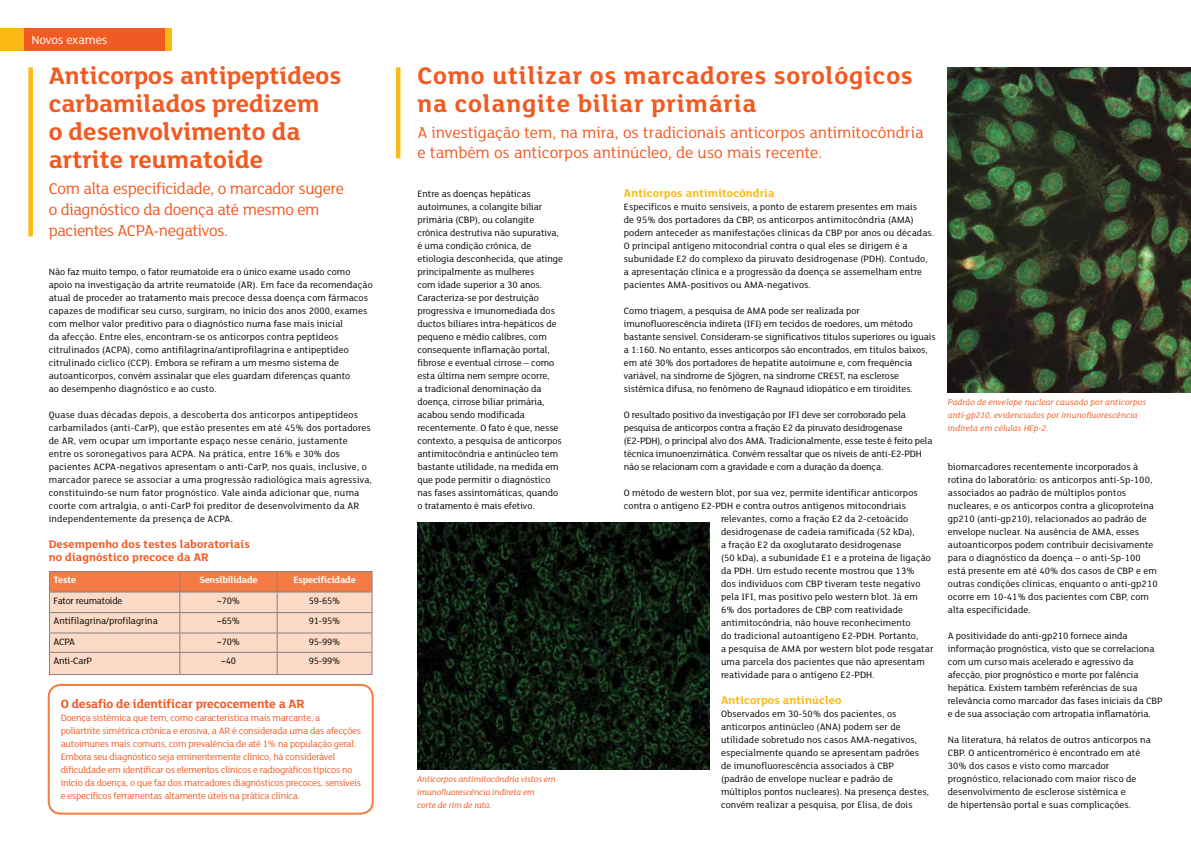
<style>
.page{position:relative;width:1191px;height:842px;background:#fff}
.page>*{position:absolute;margin:0;border:0;box-sizing:border-box;transform-origin:0 0}
.t1{font:700 26px/28px "FS Lola";color:#f15a22}
.t2{font:700 26px/28px "FS Lola";letter-spacing:.03em;color:#f15a22}
.t3{font:17px/21px "FS Lola";letter-spacing:-.01em;color:#f15a22}
.t4{font:700 13px "FS Lola";letter-spacing:-.01em;color:#f15a22}
.t5{font:13px "FS Lola";letter-spacing:-.015em;color:#fff}
.t6{font:700 12px/13px "FS Lola";letter-spacing:.01em;color:#f15a22}
.t7{font:700 12px "FS Lola";letter-spacing:.01em;color:#fdb913}
.t8{font:10px/13px "FS Lola";letter-spacing:.01em;color:#000}
.t9{font:10px/13px "FS Lola";letter-spacing:-.02em;color:#f15a22}
.t10{font:10px/13px "FS Lola";letter-spacing:-.01em;color:#000}
.t11{font:700 10px "FS Lola";letter-spacing:-.02em;color:#fff}
.t12{font:10px "FS Lola";letter-spacing:-.02em;color:#000}
.t13{font:italic 9px/13px "FS Lola";letter-spacing:.01em;color:#f15a22}
.t14{font:italic 9px/13px "FS Lola";letter-spacing:-.01em;color:#f15a22}
</style>
<div class="page">
<div style="left:0;top:28px;width:171px;height:23px;background:#fdb913"></div>
<div style="left:24px;top:28px;width:140px;height:23px;background:#f15a22"></div>
<img style="left:947px;top:67px;width:244px;height:325px">
<img style="left:417px;top:522px;width:292px;height:247px">
<div style="left:28px;top:67px;width:5px;height:169px;background:#fdb913"></div>
<hr style="left:396px;top:67px;width:4px;height:91px;background:#fdb913">
<div style="left:48px;top:684px;width:326px;height:131px;border:2px solid #f47b44;border-radius:12px"></div>
<svg style="left:49px;top:571px;width:323px;height:103px;background:#f3c2a9"></svg>
<hr style="left:49px;top:674px;width:131px;height:1px;background:#808285">
<hr style="left:180px;top:674px;width:97px;height:1px;background:#808285">
<hr style="left:277px;top:674px;width:95px;height:1px;background:#808285">
<h3 class="t5" style="left:32px;top:32px;width:77px">Novos exames</h3>
<h1 class="t1" style="left:49px;top:61px;width:294px">Anticorpos antipeptídeos carbamilados predizem<br>o desenvolvimento da artrite reumatoide</h1>
<h1 class="t2" style="left:417px;top:61px;width:497px">Como utilizar os marcadores sorológicos na colangite biliar primária</h1>
<h2 class="t3" style="left:49px;top:177px;width:297px">Com alta especificidade, o marcador sugere o diagnóstico da doença até mesmo em pacientes ACPA-negativos.</h2>
<h2 class="t3" style="left:417px;top:122px;width:508px;line-height:20px">A investigação tem, na mira, os tradicionais anticorpos antimitocôndria e também os anticorpos antinúcleo, de uso mais recente.</h2>
<p class="t8" style="left:417px;top:187px;width:147px">Entre as doenças hepáticas autoimunes, a colangite biliar primária (CBP), ou colangite crônica destrutiva não supurativa, é uma condição crônica, de etiologia desconhecida, que atinge principalmente as mulheres<br>com idade superior a 30 anos.<br>Caracteriza-se por destruição progressiva e imunomediada dos ductos biliares intra-hepáticos de pequeno e médio calibres, com consequente inflamação portal, fibrose e eventual cirrose – como esta última nem sempre ocorre,<br>a tradicional denominação da doença, cirrose biliar primária, acabou sendo modificada recentemente. O fato é que, nesse contexto, a pesquisa de anticorpos antimitocôndria e antinúcleo tem bastante utilidade, na medida em que pode permitir o diagnóstico nas fases assintomáticas, quando o tratamento é mais efetivo.</p>
<p class="t7" style="left:624px;top:185px;width:152px">Anticorpos antimitocôndria</p>
<p class="t8" style="left:624px;top:200px;width:312px">Específicos e muito sensíveis, a ponto de estarem presentes em mais<br>de 95% dos portadores da CBP, os anticorpos antimitocôndria (AMA) podem anteceder as manifestações clínicas da CBP por anos ou décadas.<br>O principal antígeno mitocondrial contra o qual eles se dirigem é a subunidade E2 do complexo da piruvato desidrogenase (PDH). Contudo, a apresentação clínica e a progressão da doença se assemelham entre pacientes AMA-positivos ou AMA-negativos.</p>
<p class="t8" style="left:624px;top:304px;width:313px">Como triagem, a pesquisa de AMA pode ser realizada por imunofluorescência indireta (IFI) em tecidos de roedores, um método bastante sensível. Consideram-se significativos títulos superiores ou iguais a 1:160. No entanto, esses anticorpos são encontrados, em títulos baixos, em até 30% dos portadores de hepatite autoimune e, com frequência variável, na síndrome de Sjögren, na síndrome CREST, na esclerose sistêmica difusa, no fenômeno de Raynaud idiopático e em tiroidites.</p>
<p class="t10" style="left:624px;top:408px;width:310px">O resultado positivo da investigação por IFI deve ser corroborado pela pesquisa de anticorpos contra a fração E2 da piruvato desidrogenase (E2-PDH), o principal alvo dos AMA. Tradicionalmente, esse teste é feito pela técnica imunoenzimática. Convém ressaltar que os níveis de anti-E2-PDH não se relacionam com a gravidade e com a duração da doença.</p>
<p class="t8" style="left:624px;top:486px;width:295px">O método de western blot, por sua vez, permite identificar anticorpos contra o antígeno E2-PDH e contra outros antígenos mitocondriais</p>
<p class="t8" style="left:49px;top:265px;width:325px">Não faz muito tempo, o fator reumatoide era o único exame usado como apoio na investigação da artrite reumatoide (AR). Em face da recomendação atual de proceder ao tratamento mais precoce dessa doença com fármacos capazes de modificar seu curso, surgiram, no início dos anos 2000, exames com melhor valor preditivo para o diagnóstico numa fase mais inicial<br>da afecção. Entre eles, encontram-se os anticorpos contra peptídeos citrulinados (ACPA), como antifilagrina/antiprofilagrina e antipeptídeo citrulinado cíclico (CCP). Embora se refiram a um mesmo sistema de autoanticorpos, convém assinalar que eles guardam diferenças quanto<br>ao desempenho diagnóstico e ao custo.</p>
<p class="t8" style="left:49px;top:408px;width:325px">Quase duas décadas depois, a descoberta dos anticorpos antipeptídeos carbamilados (anti-CarP), que estão presentes em até 45% dos portadores de AR, vem ocupar um importante espaço nesse cenário, justamente entre os soronegativos para ACPA. Na prática, entre 16% e 30% dos pacientes ACPA-negativos apresentam o anti-CarP, nos quais, inclusive, o marcador parece se associar a uma progressão radiológica mais agressiva, constituindo-se num fator prognóstico. Vale ainda adicionar que, numa coorte com artralgia, o anti-CarP foi preditor de desenvolvimento da AR independentemente da presença de ACPA.</p>
<p class="t8" style="left:721px;top:512px;width:214px">relevantes, como a fração E2 da 2-cetoácido desidrogenase de cadeia ramificada (52 kDa),<br>a fração E2 da oxoglutarato desidrogenase<br>(50 kDa), a subunidade E1 e a proteína de ligação da PDH. Um estudo recente mostrou que 13%<br>dos indivíduos com CBP tiveram teste negativo pela IFI, mas positivo pelo western blot. Já em 6% dos portadores de CBP com reatividade antimitocôndria, não houve reconhecimento<br>do tradicional autoantígeno E2-PDH. Portanto,<br>a pesquisa de AMA por western blot pode resgatar uma parcela dos pacientes que não apresentam reatividade para o antígeno E2-PDH.</p>
<p class="t7" style="left:721px;top:692px;width:122px">Anticorpos antinúcleo</p>
<p class="t8" style="left:721px;top:707px;width:209px">Observados em 30-50% dos pacientes, os anticorpos antinúcleo (ANA) podem ser de utilidade sobretudo nos casos AMA-negativos, especialmente quando se apresentam padrões de imunofluorescência associados à CBP<br>(padrão de envelope nuclear e padrão de múltiplos pontos nucleares). Na presença destes, convém realizar a pesquisa, por Elisa, de dois</p>
<p class="t6" style="left:49px;top:537px;width:203px">Desempenho dos testes laboratoriais no diagnóstico precoce da AR</p>
<p class="t11" style="left:53px;top:573px;width:24px">Teste</p>
<p class="t11" style="left:199px;top:573px;width:60px">Sensibilidade</p>
<p class="t11" style="left:293px;top:573px;width:64px">Especificidade</p>
<p class="t12" style="left:53px;top:594px;width:70px">Fator reumatoide</p>
<p class="t8" style="left:217px;top:593px;width:25px">~70%</p>
<p class="t8" style="left:309px;top:593px;width:33px">59-65%</p>
<p class="t8" style="left:53px;top:614px;width:106px">Antifilagrina/profilagrina</p>
<p class="t8" style="left:217px;top:614px;width:25px">~65%</p>
<p class="t8" style="left:309px;top:614px;width:33px">91-95%</p>
<p class="t8" style="left:53px;top:634px;width:23px">ACPA</p>
<p class="t8" style="left:217px;top:634px;width:25px">~70%</p>
<p class="t8" style="left:309px;top:634px;width:33px">95-99%</p>
<p class="t12" style="left:53px;top:654px;width:40px">Anti-CarP</p>
<p class="t8" style="left:221px;top:654px;width:17px">~40</p>
<p class="t8" style="left:309px;top:654px;width:33px">95-99%</p>
<h3 class="t4" style="left:61px;top:694px;width:245px">O desafio de identificar precocemente a AR</h3>
<p class="t9" style="left:61px;top:710px;width:302px">Doença sistêmica que tem, como característica mais marcante, a poliartrite simétrica crônica e erosiva, a AR é considerada uma das afecções autoimunes mais comuns, com prevalência de até 1% na população geral.<br>Embora seu diagnóstico seja eminentemente clínico, há considerável dificuldade em identificar os elementos clínicos e radiográficos típicos no início da doença, o que faz dos marcadores diagnósticos precoces, sensíveis e específicos ferramentas altamente úteis na prática clínica.</p>
<p class="t14" style="left:417px;top:773px;width:140px">Anticorpos antimitocôndria vistos em imunofluorescência indireta em corte de rim de rata.</p>
<p class="t13" style="left:947px;top:396px;width:200px">Padrão de envelope nuclear causado por anticorpos anti-gp210, evidenciados por imunofluorescência indireta em células HEp-2.</p>
<p class="t8" style="left:947px;top:460px;width:211px">biomarcadores recentemente incorporados à rotina do laboratório: os anticorpos anti-Sp-100, associados ao padrão de múltiplos pontos nucleares, e os anticorpos contra a glicoproteína gp210 (anti-gp210), relacionados ao padrão de envelope nuclear. Na ausência de AMA, esses autoanticorpos podem contribuir decisivamente para o diagnóstico da doença – o anti-Sp-100 está presente em até 40% dos casos de CBP e em outras condições clínicas, enquanto o anti-gp210 ocorre em 10-41% dos pacientes com CBP, com alta especificidade.</p>
<p class="t8" style="left:947px;top:629px;width:216px">A positividade do anti-gp210 fornece ainda informação prognóstica, visto que se correlaciona com um curso mais acelerado e agressivo da afecção, pior prognóstico e morte por falência hepática. Existem também referências de sua relevância como marcador das fases iniciais da CBP e de sua associação com artropatia inflamatória.</p>
<p class="t8" style="left:947px;top:733px;width:205px">Na literatura, há relatos de outros anticorpos na CBP. O anticentromérico é encontrado em até 30% dos casos e visto como marcador prognóstico, relacionado com maior risco de desenvolvimento de esclerose sistêmica e<br>de hipertensão portal e suas complicações.</p>
</div>
